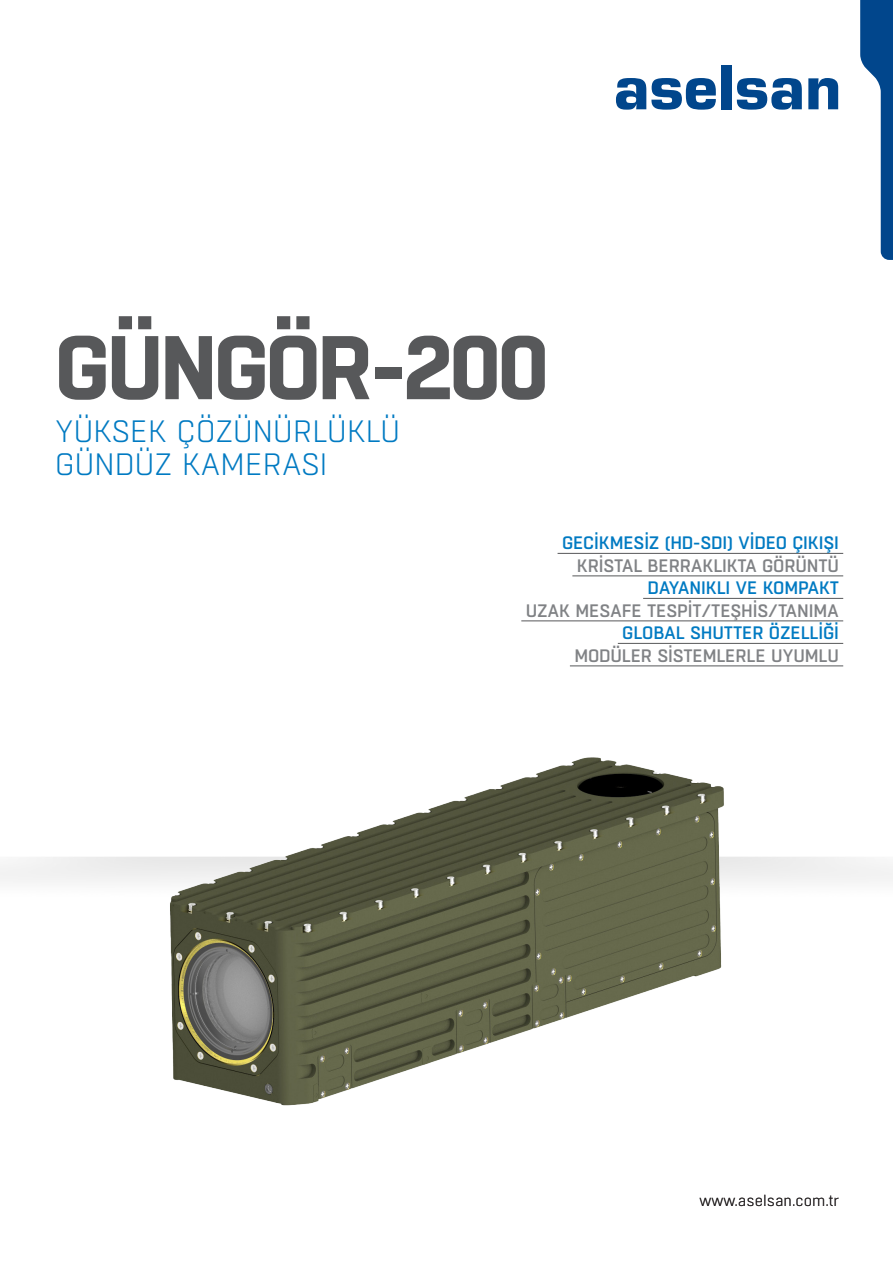
<style>
.page{position:relative;width:893px;height:1263px;background:#fff}
.page>*{position:absolute;margin:0;border:0;box-sizing:border-box;transform-origin:0 0}
.t1{font:700 90px "Boxed";letter-spacing:-.04em;color:#57585a}
.t2{font:300 30.9px/32.8px "Boxed";letter-spacing:-.015em;color:#007ac2}
.t3{font:500 18px "Boxed";letter-spacing:-.01em;color:#808285}
.t4{font:500 18px "Boxed";letter-spacing:-.01em;color:#007ac2}
.t5{font:300 15px "Boxed";color:#231f20}
</style>
<div class="page">
<svg style="left:616px;top:78px;width:100px;height:32px"></svg>
<div style="left:721px;top:65px;width:10px;height:44px;background:#01468c"></div>
<svg style="left:737px;top:78px;width:65px;height:32px"></svg>
<svg style="left:808px;top:78px;width:30px;height:31px"></svg>
<svg style="left:860px;top:0;width:33px;height:260px"></svg>
<img style="left:123px;top:620px;width:647px;height:486px">
<hr style="left:558px;top:553px;width:285px;height:1px;background:#57585a">
<hr style="left:572px;top:576px;width:271px;height:1px;background:#57585a">
<hr style="left:643px;top:598px;width:200px;height:1px;background:#57585a">
<hr style="left:521px;top:621px;width:322px;height:1px;background:#57585a">
<hr style="left:618px;top:643px;width:225px;height:1px;background:#57585a">
<hr style="left:570px;top:666px;width:273px;height:1px;background:#57585a">
<p class="t1" style="left:55px;top:307px;width:496px">GÜNGÖR-200</p>
<p class="t2" style="left:55px;top:416px;width:347px">YÜKSEK ÇÖZÜNÜRLÜKLÜ<br>GÜNDÜZ KAMERASI</p>
<p class="t4" style="left:562px;top:531px;width:278px">GECİKMESİZ (HD-SDI) VİDEO ÇIKIŞI</p>
<p class="t3" style="left:577px;top:554px;width:264px">KRİSTAL BERRAKLIKTA GÖRÜNTÜ</p>
<p class="t4" style="left:648px;top:576px;width:193px">DAYANIKLI VE KOMPAKT</p>
<p class="t3" style="left:526px;top:599px;width:315px">UZAK MESAFE TESPİT/TEŞHİS/TANIMA</p>
<p class="t4" style="left:622px;top:621px;width:218px">GLOBAL SHUTTER ÖZELLİĞİ</p>
<p class="t3" style="left:574px;top:644px;width:266px">MODÜLER SİSTEMLERLE UYUMLU</p>
<p class="t5" style="left:700px;top:1191px;width:141px">www.aselsan.com.tr</p>
</div>
